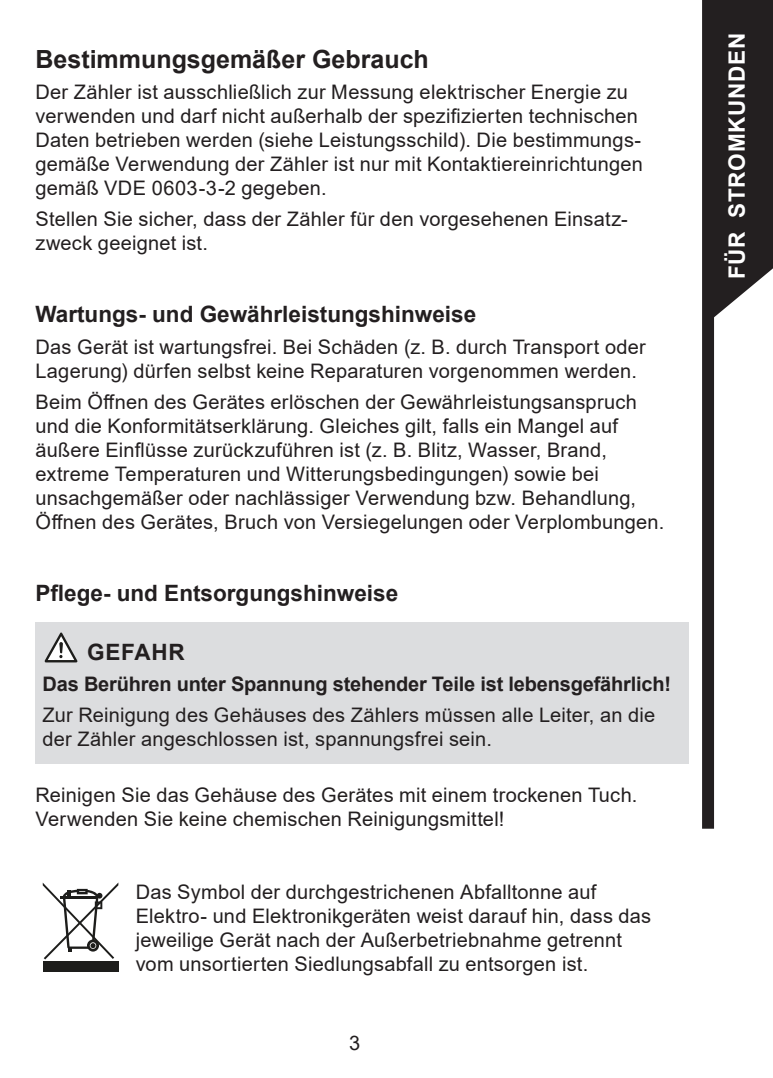
<style>
.page{position:relative;width:773px;height:1078px;background:#fff}
.page>*{position:absolute;margin:0;border:0;box-sizing:border-box;transform-origin:0 0}
._06_Kapitelüberschrift_1__Grad{font:700 25px "Arial";color:#231f20}
._07_Kapitelüberschrift_2__Grad{font:700 22.5px "Arial";color:#231f20}
._10_Signalwort{font:700 22.5px "Arial";letter-spacing:.035em;color:#fff}
._10_Signalwort-2{font:700 22.5px "Arial";letter-spacing:.035em;color:#231f20}
._11_Fliesstext{font:20px/24px "Arial";letter-spacing:.01em;color:#231f20}
._12_Fliesstext_fett{font:700 20px "Arial";letter-spacing:-.01em;color:#231f20}
</style>
<div class="page">
<div style="left:35px;top:622px;width:654px;height:141px;background:#dcdddf"></div>
<svg style="left:44px;top:632px;width:34px;height:30px"></svg>
<svg style="left:43px;top:883px;width:75px;height:76px"></svg>
<div style="left:43px;top:961px;width:75px;height:10px;background:#1d1d1b"></div>
<svg style="left:702px;top:0;width:70px;height:828px"></svg>
<p class="_06_Kapitelüberschrift_1__Grad" style="left:35px;top:41px;width:395px">Bestimmungsgemäßer Gebrauch</p>
<p class="_11_Fliesstext" style="left:35px;top:80px;width:609px">Der Zähler ist ausschließlich zur Messung elektrischer Energie zu verwenden und darf nicht außerhalb der spezifizierten technischen Daten betrieben werden (siehe Leistungsschild). Die bestimmungs&shy;gemäße Verwendung der Zähler ist nur mit Kontaktiereinrichtungen gemäß VDE 0603-3-2 gegeben.</p>
<p class="_11_Fliesstext" style="left:35px;top:207px;width:593px">Stellen Sie sicher, dass der Zähler für den vorgesehenen Einsatz&shy;zweck geeignet ist.</p>
<p class="_07_Kapitelüberschrift_2__Grad" style="left:35px;top:298px;width:442px">Wartungs- und Gewährleistungshinweise</p>
<p class="_11_Fliesstext" style="left:35px;top:334px;width:611px">Das Gerät ist wartungsfrei. Bei Schäden (z. B. durch Transport oder<br>Lagerung) dürfen selbst keine Reparaturen vorgenommen werden.</p>
<p class="_11_Fliesstext" style="left:35px;top:389px;width:630px">Beim Öffnen des Gerätes erlöschen der Gewährleistungsanspruch und die Konformitätserklärung. Gleiches gilt, falls ein Mangel auf äußere Einflüsse zurückzuführen ist (z. B. Blitz, Wasser, Brand, extreme Temperaturen und Witterungsbedingungen) sowie bei unsachgemäßer oder nachlässiger Verwendung bzw. Behandlung, Öffnen des Gerätes, Bruch von Versiegelungen oder Verplombungen.</p>
<p class="_07_Kapitelüberschrift_2__Grad" style="left:35px;top:577px;width:364px">Pflege- und Entsorgungshinweise</p>
<p class="_10_Signalwort-2" style="left:87px;top:636px;width:99px">GEFAHR</p>
<p class="_12_Fliesstext_fett" style="left:43px;top:670px;width:630px">Das Berühren unter Spannung stehender Teile ist lebensgefährlich!</p>
<p class="_11_Fliesstext" style="left:43px;top:703px;width:614px">Zur Reinigung des Gehäuses des Zählers müssen alle Leiter, an die der Zähler angeschlossen ist, spannungsfrei sein.</p>
<p class="_11_Fliesstext" style="left:35px;top:782px;width:603px">Reinigen Sie das Gehäuse des Gerätes mit einem trockenen Tuch.<br>Verwenden Sie keine chemischen Reinigungsmittel!</p>
<p class="_11_Fliesstext" style="left:136px;top:879px;width:517px">Das Symbol der durchgestrichenen Abfalltonne auf Elektro- und Elektronikgeräten weist darauf hin, dass das jeweilige Gerät nach der Außerbetriebnahme getrennt vom unsortierten Siedlungsabfall zu entsorgen ist.</p>
<p class="_11_Fliesstext" style="left:349px;top:1030px;width:13px">3</p>
<p class="_10_Signalwort" style="left:720px;top:279px;width:248px;rotate:-90deg">FÜR STROMKUNDEN</p>
</div>
